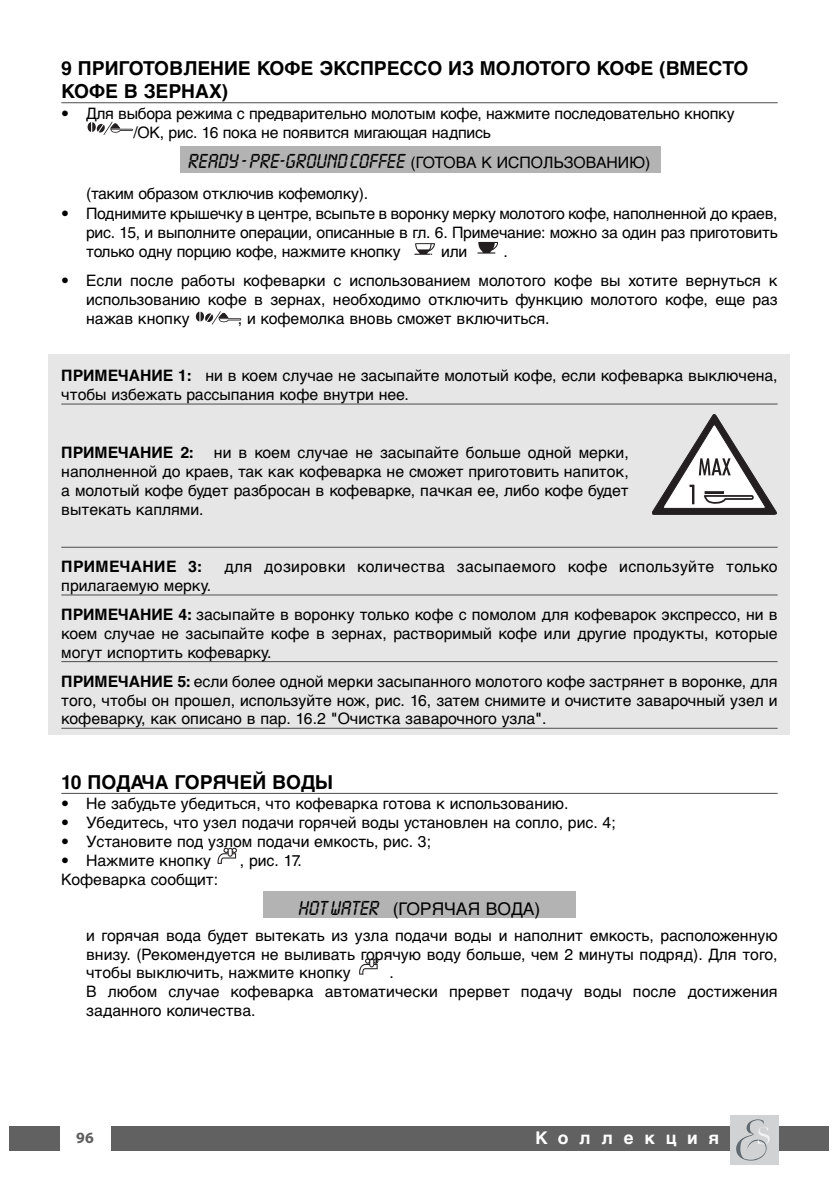
<style>
.page{position:relative;width:839px;height:1186px;background:#fff}
.page>*{position:absolute;margin:0;border:0;box-sizing:border-box;transform-origin:0 0}
.t1{font:21px "Lcd Plain";color:#000}
.t2{font:700 19.25px/23.1px "Helvetica Cyr";color:#000}
.t3{font:17.5px "Helvetica Cyr Upright";color:#000}
.t4{font:700 17.5px "Helvetica Cyr";letter-spacing:.61em;color:#fff}
.t5{font:15.75px/18.9px "Helvetica Cyr Upright";color:#000}
.t6{font:15.75px "Helvetica Cyr Upright";letter-spacing:.02em;color:#000}
.t7{font:700 15.75px "Helvetica Cyr";letter-spacing:.01em;color:#000}
.t8{font:700 15.75px "Myriad Pro";color:#5e5e5e}
.s1{font-family:"Helvetica Cyr Upright";font-size:15.75px}
.s2{font-family:"Helvetica Cyr";font-weight:700}
.s3{font-family:"Lcd Plain";font-size:21px}
</style>
<div class="page">
<div style="left:10px;top:1126px;width:818px;height:25px;background:#616161"></div>
<div style="left:729px;top:1114px;width:49px;height:50px;background:#d1d2d4"></div>
<svg style="left:736px;top:1119px;width:33px;height:41px"></svg>
<div style="left:60px;top:1113px;width:50px;height:51px;background:#fff"></div>
<div style="left:48px;top:354px;width:741px;height:380px;background:#e6e6e6"></div>
<div style="left:263px;top:891px;width:312px;height:26px;background:#b3b3b3"></div>
<div style="left:180px;top:147px;width:480px;height:26px;background:#b3b3b3"></div>
<hr style="left:61px;top:102px;width:716px;height:1px;background:#4d4d4d">
<hr style="left:61px;top:403px;width:716px;height:1px;background:#4d4d4d">
<hr style="left:61px;top:547px;width:716px;height:1px;background:#4d4d4d">
<hr style="left:61px;top:594px;width:716px;height:1px;background:#4d4d4d">
<hr style="left:61px;top:661px;width:716px;height:1px;background:#4d4d4d">
<hr style="left:61px;top:728px;width:716px;height:1px;background:#4d4d4d">
<hr style="left:61px;top:793px;width:716px;height:1px;background:#4d4d4d">
<svg style="left:652px;top:414px;width:124px;height:100px"></svg>
<div style="left:704px;top:491px;width:19px;height:3px;border:1px solid #231f20"></div>
<svg style="left:88px;top:122px;width:45px;height:13px"></svg>
<svg style="left:414px;top:243px;width:21px;height:12px"></svg>
<svg style="left:477px;top:242px;width:21px;height:12px"></svg>
<svg style="left:217px;top:847px;width:20px;height:17px"></svg>
<svg style="left:196px;top:311px;width:45px;height:14px"></svg>
<svg style="left:359px;top:958px;width:19px;height:16px"></svg>
<p class="t2" style="left:61px;top:59px;width:688px">9 ПРИГОТОВЛЕНИЕ КОФЕ ЭКСПРЕССО ИЗ МОЛОТОГО КОФЕ (ВМЕСТО<br>КОФЕ В ЗЕРНАХ)</p>
<p class="t5" style="left:133px;top:105px;width:602px;text-indent:-72px">• Для выбора режима с предварительно молотым кофе, нажмите последовательно кнопку /ОК, рис. 16 пока не появится мигающая надпись</p>
<h1 class="t1" style="left:188px;top:148px;width:463px">READY - PRE-GROUND COFFEE <span class="s1">(ГОТОВА К ИСПОЛЬЗОВАНИЮ)</span></h1>
<p class="t5" style="left:86px;top:186px;width:283px">(таким образом отключив кофемолку).</p>
<p class="t5" style="left:86px;top:206px;width:692px;text-align:justify;text-indent:-25px">• Поднимите крышечку в центре, всыпьте в воронку мерку молотого кофе, наполненной до краев, рис. 15, и выполните операции, описанные в гл. 6. Примечание: можно за один раз приготовить только одну порцию кофе, нажмите кнопку</p>
<p class="t5" style="left:441px;top:244px;width:28px">или</p>
<p class="t5" style="left:503px;top:244px;width:6px">.</p>
<p class="t5" style="left:86px;top:272px;width:692px;text-align:justify;text-indent:-25px">• Если после работы кофеварки с использованием молотого кофе вы хотите вернуться к использованию кофе в зернах, необходимо отключить функцию молотого кофе, еще раз нажав кнопку</p>
<p class="t5" style="left:238px;top:310px;width:313px">, и кофемолка вновь сможет включиться.</p>
<p class="t5" style="left:61px;top:368px;width:717px"><span class="s2">ПРИМЕЧАНИЕ 1:</span> ни в коем случае не засыпайте молотый кофе, если кофеварка выключена, чтобы избежать рассыпания кофе внутри нее.</p>
<p class="t5" style="left:61px;top:444px;width:568px;text-align:justify;text-indent:153px">ни в коем случае не засыпайте больше одной мерки, наполненной до краев, так как кофеварка не сможет приготовить напиток, а молотый кофе будет разбросан в кофеварке, пачкая ее, либо кофе будет вытекать каплями.</p>
<p class="t7" style="left:61px;top:446px;width:134px">ПРИМЕЧАНИЕ 2:</p>
<p class="t7" style="left:61px;top:561px;width:142px">ПРИМЕЧАНИЕ 3:</p>
<p class="t6" style="left:224px;top:561px;width:555px">для дозировки количества засыпаемого кофе используйте только</p>
<p class="t5" style="left:61px;top:573px;width:717px;line-height:28.9px">прилагаемую мерку.<br><span class="s2">ПРИМЕЧАНИЕ 4:</span> засыпайте в воронку только кофе с помолом для кофеварок экспрессо, ни в</p>
<p class="t5" style="left:61px;top:625px;width:717px">коем случае не засыпайте кофе в зернах, растворимый кофе или другие продукты, которые могут испортить кофеварку.</p>
<p class="t5" style="left:61px;top:673px;width:717px;text-align:justify"><span class="s2">ПРИМЕЧАНИЕ 5:</span> если более одной мерки засыпанного молотого кофе застрянет в воронке, для того, чтобы он прошел, используйте нож, рис. 16, затем снимите и очистите заварочный узел и кофеварку, как описано в пар. 16.2 "Очистка заварочного узла".</p>
<p class="t2" style="left:61px;top:772px;width:273px">10 ПОДАЧА ГОРЯЧЕЙ ВОДЫ</p>
<p class="t5" style="left:61px;top:796px;width:508px">• Не забудьте убедиться, что кофеварка готова к использованию.</p>
<p class="t5" style="left:61px;top:815px;width:555px">• Убедитесь, что узел подачи горячей воды установлен на сопло, рис. 4;</p>
<p class="t5" style="left:61px;top:834px;width:371px">• Установите под узлом подачи емкость, рис. 3;</p>
<p class="t5" style="left:61px;top:853px;width:151px">• Нажмите кнопку</p>
<p class="t5" style="left:240px;top:853px;width:64px">, рис. 17.</p>
<p class="t5" style="left:61px;top:871px;width:158px">Кофеварка сообщит:</p>
<p class="t3" style="left:299px;top:902px;width:243px"><span class="s3">HOT WATER</span> (ГОРЯЧАЯ ВОДА)</p>
<p class="t5" style="left:86px;top:927px;width:692px;text-align:justify">и горячая вода будет вытекать из узла подачи воды и наполнит емкость, расположенную внизу. (Рекомендуется не выливать горячую воду больше, чем 2 минуты подряд). Для того, чтобы выключить, нажмите кнопку</p>
<p class="t5" style="left:86px;top:965px;width:693px;text-indent:303px">.<br>В любом случае кофеварка автоматически прервет подачу воды после достижения заданного количества.</p>
<p class="t8" style="left:76px;top:1128px;width:19px">96</p>
<p class="t4" style="left:535px;top:1131px;width:186px">Koллeкция</p>
</div>
